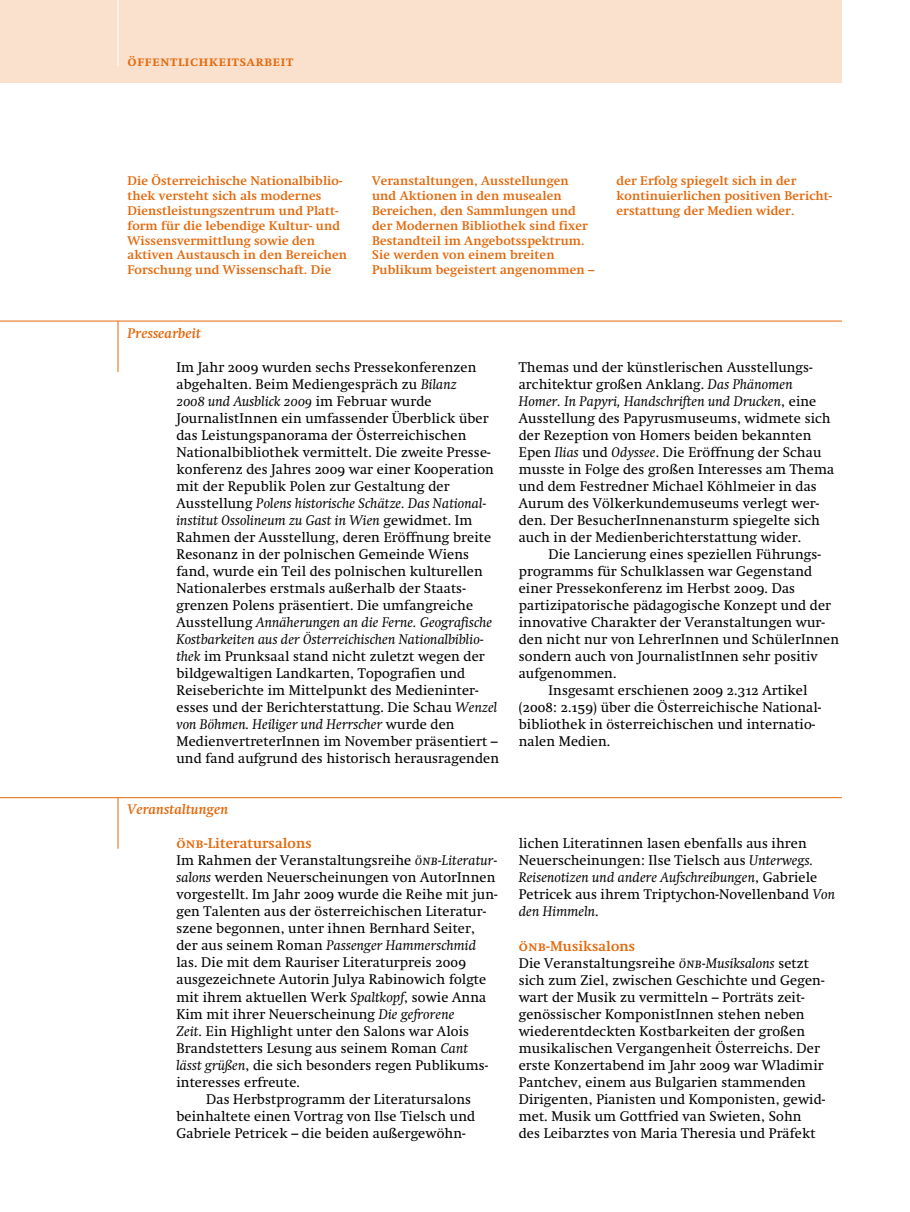
<style>
.page{position:relative;width:910px;height:1212px;background:#fff}
.page>*{position:absolute;margin:0;border:0;box-sizing:border-box;transform-origin:0 0}
.t1{font:13.8px/17px "Swift";letter-spacing:.01em;color:#000}
.t2{font:italic 13.8px "Swift";letter-spacing:.01em;color:#000}
.t3{font:italic 700 13.8px "Swift";letter-spacing:.01em;color:#e4680b}
.t4{font:700 13.8px "Swift SC Os F";letter-spacing:.02em;color:#e4680b}
.t5{font:700 13.8px "Swift";letter-spacing:.01em;color:#e4680b}
.t6{font:700 12.3px/14.9px "Swift";letter-spacing:.01em;color:#e4680b}
.s1{font-family:"Swift SC Os F"}
.s2{font-style:italic}
.s3{font-family:"Swift SC Os F";font-style:italic}
.s4{font-style:normal}
.s5{font-family:"Swift SC Os F";font-weight:700;color:#e4680b}
.s6{font-weight:700;color:#e4680b}
</style>
<div class="page">
<hr style="left:0;top:321px;width:842px;height:1px;background:#e4680b">
<hr style="left:118px;top:321px;width:1px;height:51px;background:#e4680b">
<div style="left:0;top:0;width:842px;height:83px;background:#fae1ce"></div>
<hr style="left:117px;top:0;width:2px;height:66px;background:#fff">
<hr style="left:0;top:797px;width:842px;height:1px;background:#e4680b">
<hr style="left:118px;top:798px;width:1px;height:51px;background:#e4680b">
<p class="t4" style="left:128px;top:53px;width:167px">öffentlichkeitsarbeit</p>
<p class="t6" style="left:128px;top:173px;width:221px">Die Österreichische Nationalbiblio&shy;thek versteht sich als modernes Dienstleistungszentrum und Platt&shy;form für die lebendige Kultur- und Wissensvermittlung sowie den aktiven Austausch in den Bereichen Forschung und Wissenschaft. Die</p>
<p class="t6" style="left:372px;top:173px;width:224px">Veranstaltungen, Ausstellungen und Aktionen in den musealen<br>Bereichen, den Sammlungen und der Modernen Bibliothek sind fixer<br>Bestandteil im Angebotsspektrum.<br>Sie werden von einem breiten<br>Publikum begeistert angenommen –</p>
<p class="t6" style="left:617px;top:173px;width:217px">der Erfolg spiegelt sich in der kontinuierlichen positiven Bericht&shy;erstattung der Medien wider.</p>
<p class="t3" style="left:128px;top:325px;width:75px">Pressearbeit</p>
<p class="t1" style="left:176px;top:359px;width:324px">Im Jahr <span class="s1">2009</span> wurden sechs Pressekonferenzen abgehalten. Beim Mediengespräch zu <span class="s2">Bilanz<br></span><span class="s3">2008</span> <span class="s2">und Ausblick</span> <span class="s3">2009</span> im Februar wurde JournalistInnen ein umfassender Überblick über das Leistungspanorama der Österreichischen Nationalbibliothek vermittelt. Die zweite Presse&shy;konferenz des Jahres <span class="s1">2009</span> war einer Kooperation mit der Republik Polen zur Gestaltung der Ausstellung <span class="s2">Polens historische Schätze. Das National&shy;institut Ossolineum zu Gast in Wien</span> gewidmet. Im Rahmen der Ausstellung, deren Eröffnung breite Resonanz in der polnischen Gemeinde Wiens fand, wurde ein Teil des polnischen kulturellen Nationalerbes erstmals außerhalb der Staats&shy;grenzen Polens präsentiert. Die umfangreiche Ausstellung <span class="s2">Annäherungen an die Ferne. Geografische Kostbarkeiten aus der Österreichischen Nationalbiblio&shy;thek</span> im Prunksaal stand nicht zuletzt wegen der bildgewaltigen Landkarten, Topografien und Reiseberichte im Mittelpunkt des Medieninter&shy;esses und der Berichterstattung. Die Schau <span class="s2">Wenzel von Böhmen. Heiliger und Herrscher</span> wurde den MedienvertreterInnen im November präsentiert – und fand aufgrund des historisch herausragenden</p>
<p class="t1" style="left:519px;top:359px;width:317px">Themas und der künstlerischen Ausstellungs&shy;architektur großen Anklang. <span class="s2">Das Phänomen Homer. In Papyri, Handschriften und Drucken</span>, eine Ausstellung des Papyrusmuseums, widmete sich der Rezeption von Homers beiden bekannten Epen <span class="s2">Ilias</span> und <span class="s2">Odyssee</span>. Die Eröffnung der Schau musste in Folge des großen Interesses am Thema und dem Festredner Michael Köhlmeier in das Aurum des Völkerkundemuseums verlegt wer&shy;den. Der BesucherInnenansturm spiegelte sich auch in der Medienberichterstattung wider.</p>
<p class="t1" style="left:549px;top:546px;width:274px">Die Lancierung eines speziellen Führungs-</p>
<p class="t1" style="left:519px;top:563px;width:295px">programms für Schulklassen war Gegenstand</p>
<p class="t1" style="left:519px;top:580px;width:278px">einer Pressekonferenz im Herbst <span class="s1">2009</span>. Das</p>
<p class="t1" style="left:519px;top:597px;width:314px">partizipatorische pädagogische Konzept und der</p>
<p class="t1" style="left:519px;top:614px;width:308px">innovative Charakter der Veranstaltungen wur-</p>
<p class="t1" style="left:519px;top:631px;width:322px">den nicht nur von LehrerInnen und SchülerInnen</p>
<p class="t1" style="left:519px;top:648px;width:300px">sondern auch von JournalistInnen sehr positiv</p>
<p class="t1" style="left:519px;top:665px;width:99px">aufgenommen.</p>
<p class="t1" style="left:549px;top:682px;width:260px">Insgesamt erschienen <span class="s1">2009 2.312</span> Artikel</p>
<p class="t1" style="left:519px;top:699px;width:304px">(<span class="s1">2008</span>: <span class="s1">2.159</span>) über die Österreichische National-</p>
<p class="t1" style="left:519px;top:716px;width:298px">bibliothek in österreichischen und internatio-</p>
<p class="t1" style="left:519px;top:733px;width:93px">nalen Medien.</p>
<p class="t3" style="left:128px;top:801px;width:102px">Veranstaltungen</p>
<p class="t5" style="left:176px;top:835px;width:137px"><span class="s1">önb</span>-Literatursalons</p>
<p class="t1" style="left:176px;top:852px;width:322px">Im Rahmen der Veranstaltungsreihe <span class="s3">önb</span><span class="s2">-Literatur-</span></p>
<p class="t1" style="left:176px;top:869px;width:320px"><span class="s2">salons</span> werden Neuerscheinungen von AutorInnen</p>
<p class="t1" style="left:176px;top:886px;width:323px">vorgestellt. Im Jahr <span class="s1">2009</span> wurde die Reihe mit jun-</p>
<p class="t1" style="left:176px;top:903px;width:311px">gen Talenten aus der österreichischen Literatur-</p>
<p class="t1" style="left:176px;top:920px;width:300px">szene begonnen, unter ihnen Bernhard Seiter,</p>
<p class="t2" style="left:176px;top:938px;width:301px"><span class="s4">der aus seinem Roman</span> Passenger Hammerschmid</p>
<p class="t1" style="left:176px;top:954px;width:291px">las. Die mit dem Rauriser Literaturpreis <span class="s1">2009</span></p>
<p class="t1" style="left:176px;top:971px;width:311px">ausgezeichnete Autorin Julya Rabinowich folgte</p>
<p class="t1" style="left:176px;top:988px;width:311px">mit ihrem aktuellen Werk <span class="s2">Spaltkopf</span>, sowie Anna</p>
<p class="t1" style="left:176px;top:1005px;width:279px">Kim mit ihrer Neuerscheinung <span class="s2">Die gefrorene</span></p>
<p class="t1" style="left:176px;top:1022px;width:294px"><span class="s2">Zeit</span>. Ein Highlight unter den Salons war Alois</p>
<p class="t1" style="left:176px;top:1039px;width:293px">Brandstetters Lesung aus seinem Roman <span class="s2">Cant</span></p>
<p class="t1" style="left:176px;top:1056px;width:313px"><span class="s2">lässt grüßen</span>, die sich besonders regen Publikums-</p>
<p class="t1" style="left:176px;top:1073px;width:125px">interesses erfreute.</p>
<p class="t1" style="left:206px;top:1090px;width:266px">Das Herbstprogramm der Literatursalons</p>
<p class="t1" style="left:176px;top:1107px;width:300px">beinhaltete einen Vortrag von Ilse Tielsch und</p>
<p class="t1" style="left:176px;top:1124px;width:291px">Gabriele Petricek – die beiden außergewöhn-</p>
<p class="t1" style="left:519px;top:835px;width:318px">lichen Literatinnen lasen ebenfalls aus ihren Neuerscheinungen: Ilse Tielsch aus <span class="s2">Unterwegs.<br>Reisenotizen und andere Aufschreibungen</span>, Gabriele Petricek aus ihrem Triptychon-Novellenband <span class="s2">Von den Himmeln</span>.</p>
<p class="t1" style="left:519px;top:937px;width:308px"><span class="s5">önb</span><span class="s6">-Musiksalons<br></span>Die Veranstaltungsreihe <span class="s3">önb</span><span class="s2">-Musiksalons</span> setzt sich zum Ziel, zwischen Geschichte und Gegen&shy;wart der Musik zu vermitteln – Porträts zeit&shy;genössischer KomponistInnen stehen neben wiederentdeckten Kostbarkeiten der großen musikalischen Vergangenheit Österreichs. Der erste Konzertabend im Jahr <span class="s1">2009</span> war Wladimir Pantchev, einem aus Bulgarien stammenden Dirigenten, Pianisten und Komponisten, gewid&shy;met. Musik um Gottfried van Swieten, Sohn des Leibarztes von Maria Theresia und Präfekt</p>
</div>
